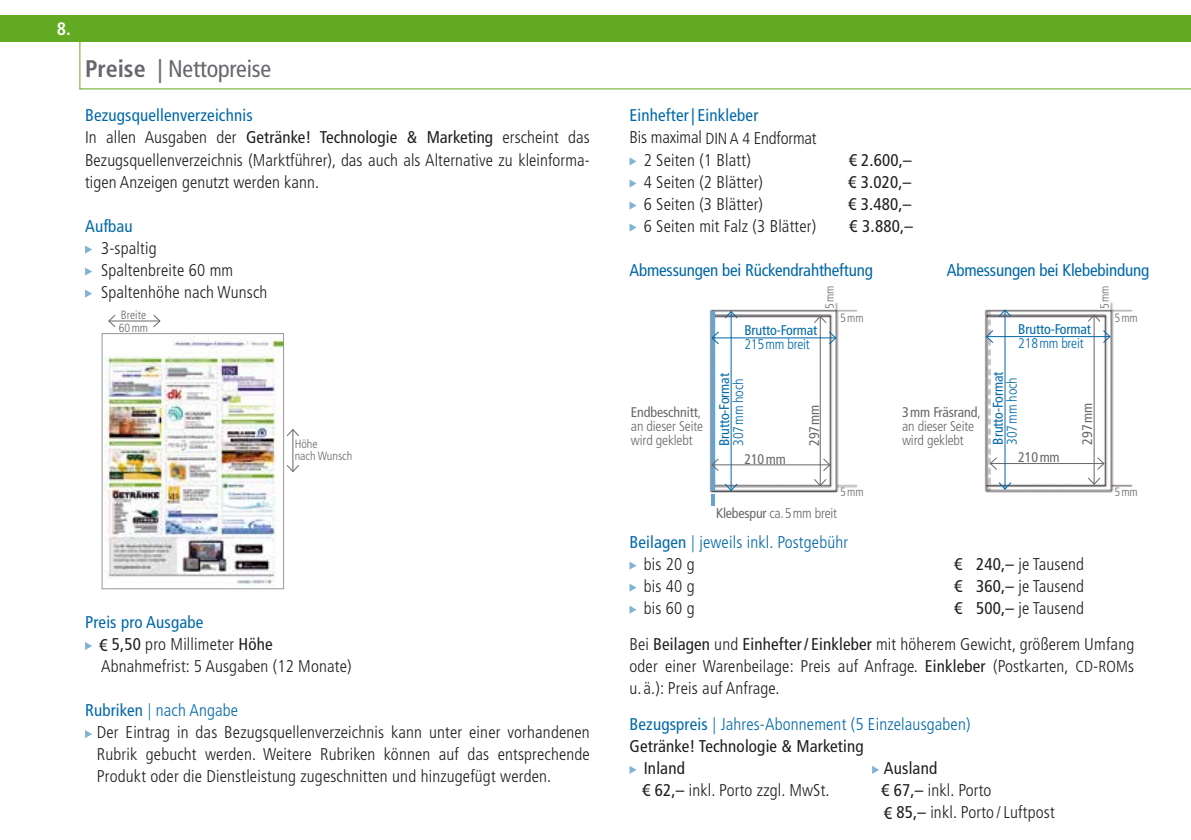
<style>
.page{position:relative;width:1191px;height:840px;background:#fff}
.page>*{position:absolute;margin:0;border:0;box-sizing:border-box;transform-origin:0 0}
.t1{font:condensed 24px "Frutiger LT Std";letter-spacing:-.01em;color:#68676c}
.t2{font:700 condensed 18px "Frutiger LT Std";color:#fff}
.t3{font:300 condensed 17px/22px "Frutiger LT Std";letter-spacing:.01em;color:#1f1e20}
.t4{font:300 condensed 17px/22px "Frutiger LT Std";letter-spacing:.01em;color:#0068a9}
.t5{font:condensed 17px "Frutiger LT Std";letter-spacing:.01em;color:#1f1e20}
.t6{font:condensed 17px "Frutiger LT Std";letter-spacing:-.01em;color:#0068a9}
.t7{font:300 condensed 17px "Frutiger LT Std";letter-spacing:-.01em;color:#1f1e20}
.t8{font:condensed 17px "Frutiger LT Std";letter-spacing:.01em;color:#0068a9}
.t9{font:300 condensed 14px/14px "Frutiger LT Std";letter-spacing:-.01em;color:#68676c}
.t10{font:condensed 14px "Frutiger LT Std";letter-spacing:-.01em;color:#0068a9}
.t11{font:300 condensed 14px "Frutiger LT Std";letter-spacing:-.015em;color:#0068a9}
.t12{font:condensed 14px "Frutiger LT Std";letter-spacing:-.01em;color:#68676c}
.t13{font:300 condensed 12px/12px "Frutiger LT Std";color:#68676c}
.s1{font-weight:700}
.s2{font-weight:400;color:#0068a9}
.s3{font-weight:400}
.s4{color:#0068a9}
.s5{font-size:16px}
.s6{color:#1f1e20}
</style>
<div class="page">
<img style="left:709px;top:302px;width:149px;height:190px">
<hr style="left:711px;top:311px;width:3px;height:179px;background:#66a4cb">
<svg style="left:711px;top:494px;width:3px;height:11px"></svg>
<img style="left:984px;top:302px;width:149px;height:191px">
<img style="left:104px;top:336px;width:178px;height:248px">
<div style="left:102px;top:333px;width:182px;height:255px;border:1px solid #98989c"></div>
<hr style="left:79px;top:36px;width:1px;height:53px;background:#62aa21">
<hr style="left:80px;top:88px;width:1111px;height:1px;background:#62aa21">
<div style="left:0;top:15px;width:1191px;height:27px;background:#62aa21"></div>
<svg style="left:629px;top:157px;width:7px;height:8px"></svg>
<svg style="left:629px;top:179px;width:7px;height:8px"></svg>
<svg style="left:629px;top:201px;width:7px;height:8px"></svg>
<svg style="left:629px;top:223px;width:7px;height:8px"></svg>
<svg style="left:85px;top:245px;width:7px;height:8px"></svg>
<svg style="left:85px;top:267px;width:7px;height:8px"></svg>
<svg style="left:85px;top:289px;width:7px;height:8px"></svg>
<svg style="left:85px;top:642px;width:7px;height:7px"></svg>
<svg style="left:85px;top:730px;width:7px;height:7px"></svg>
<hr style="left:109px;top:320px;width:51px;height:1px;background:#68676c">
<svg style="left:108px;top:315px;width:8px;height:12px"></svg>
<svg style="left:153px;top:315px;width:7px;height:12px"></svg>
<hr style="left:292px;top:429px;width:1px;height:42px;background:#68676c">
<svg style="left:286px;top:429px;width:13px;height:7px"></svg>
<svg style="left:286px;top:464px;width:13px;height:8px"></svg>
<svg style="left:629px;top:561px;width:7px;height:8px"></svg>
<svg style="left:629px;top:583px;width:7px;height:8px"></svg>
<svg style="left:629px;top:605px;width:7px;height:8px"></svg>
<svg style="left:629px;top:766px;width:7px;height:7px"></svg>
<svg style="left:872px;top:766px;width:7px;height:7px"></svg>
<hr style="left:712px;top:464px;width:118px;height:1px;background:#68676c">
<svg style="left:711px;top:458px;width:8px;height:13px"></svg>
<svg style="left:823px;top:458px;width:7px;height:13px"></svg>
<hr style="left:820px;top:316px;width:1px;height:169px;background:#68676c">
<svg style="left:814px;top:316px;width:12px;height:7px"></svg>
<svg style="left:814px;top:478px;width:12px;height:8px"></svg>
<hr style="left:712px;top:337px;width:123px;height:1px;background:#0068a9">
<svg style="left:711px;top:331px;width:8px;height:13px"></svg>
<svg style="left:828px;top:331px;width:8px;height:13px"></svg>
<hr style="left:731px;top:311px;width:1px;height:179px;background:#0068a9">
<svg style="left:724px;top:310px;width:14px;height:9px"></svg>
<svg style="left:724px;top:483px;width:14px;height:8px"></svg>
<hr style="left:990px;top:463px;width:114px;height:1px;background:#68676c">
<svg style="left:989px;top:457px;width:8px;height:12px"></svg>
<svg style="left:1097px;top:457px;width:7px;height:12px"></svg>
<hr style="left:1093px;top:315px;width:1px;height:169px;background:#68676c">
<svg style="left:1087px;top:314px;width:13px;height:8px"></svg>
<svg style="left:1087px;top:477px;width:13px;height:7px"></svg>
<hr style="left:986px;top:336px;width:124px;height:1px;background:#0068a9">
<svg style="left:985px;top:329px;width:8px;height:14px"></svg>
<svg style="left:1102px;top:329px;width:8px;height:14px"></svg>
<hr style="left:1004px;top:310px;width:1px;height:179px;background:#0068a9">
<svg style="left:998px;top:309px;width:14px;height:8px"></svg>
<svg style="left:998px;top:481px;width:14px;height:8px"></svg>
<p class="t2" style="left:57px;top:18px;width:16px">8.</p>
<h1 class="t1" style="left:85px;top:55px;width:187px"><span class="s1">Preise</span> | Nettopreise</h1>
<p class="t3" style="left:85px;top:105px;width:506px"><span class="s2">Bezugsquellenverzeichnis<br></span>In allen Ausgaben der <span class="s3">Getränke! Technologie &amp; Marketing</span> erscheint das Bezugsquellenverzeichnis (Marktführer), das auch als Alternative zu kleinforma&shy;tigen Anzeigen genutzt werden kann.</p>
<p class="t6" style="left:85px;top:216px;width:49px">Aufbau</p>
<p class="t3" style="left:101px;top:237px;width:168px">3-spaltig<br>Spaltenbreite 60 mm<br>Spaltenhöhe nach Wunsch</p>
<p class="t13" style="left:119px;top:309px;width:31px">Breite<br>60 mm</p>
<p class="t13" style="left:295px;top:438px;width:59px">Höhe<br>nach Wunsch</p>
<p class="t3" style="left:99px;top:611px;width:254px;text-indent:-14px"><span class="s2">Preis pro Ausgabe<br></span><span class="s3">€ 5,50</span> pro Millimeter <span class="s3">Höhe<br></span>Abnahmefrist: 5 Ausgaben (12 Monate)</p>
<p class="t3" style="left:97px;top:699px;width:494px;text-indent:-12px"><span class="s2">Rubriken</span> <span class="s4">| nach Angabe<br></span>Der Eintrag in das Bezugsquellenverzeichnis kann unter einer vorhandenen Rubrik gebucht werden. Weitere Rubriken können auf das entsprechende Produkt oder die Dienstleistung zugeschnitten und hinzugefügt werden.</p>
<p class="t8" style="left:629px;top:106px;width:130px">Einhefter | Einkleber</p>
<p class="t7" style="left:629px;top:128px;width:189px">Bis maximal <span class="s5">DIN A 4</span> Endformat</p>
<p class="t3" style="left:643px;top:149px;width:109px">2 Seiten (1 Blatt)</p>
<p class="t5" style="left:848px;top:150px;width:64px">€ 2.600,–</p>
<p class="t3" style="left:643px;top:171px;width:121px">4 Seiten (2 Blätter)</p>
<p class="t5" style="left:848px;top:172px;width:64px">€ 3.020,–</p>
<p class="t3" style="left:643px;top:193px;width:121px">6 Seiten (3 Blätter)</p>
<p class="t5" style="left:848px;top:194px;width:64px">€ 3.480,–</p>
<p class="t3" style="left:643px;top:215px;width:174px">6 Seiten mit Falz (3 Blätter)</p>
<p class="t5" style="left:849px;top:216px;width:65px">€ 3.880,–</p>
<p class="t6" style="left:629px;top:260px;width:245px">Abmessungen bei Rückendrahtheftung</p>
<p class="t6" style="left:946px;top:260px;width:204px">Abmessungen bei Klebebindung</p>
<p class="t13" style="left:824px;top:309px;width:25px;rotate:-90deg">5 mm</p>
<p class="t13" style="left:1098px;top:309px;width:25px;rotate:-90deg">5 mm</p>
<p class="t13" style="left:840px;top:311px;width:25px">5 mm</p>
<p class="t13" style="left:1114px;top:311px;width:25px">5 mm</p>
<p class="t10" style="left:744px;top:322px;width:74px">Brutto-Format</p>
<p class="t11" style="left:744px;top:336px;width:67px">215mm breit</p>
<p class="t10" style="left:1018px;top:321px;width:74px">Brutto-Format</p>
<p class="t11" style="left:1018px;top:335px;width:67px">218mm breit</p>
<p class="t10" style="left:716px;top:445px;width:74px;rotate:-90deg">Brutto-Format</p>
<p class="t11" style="left:730px;top:445px;width:69px;rotate:-90deg">307mm hoch</p>
<p class="t9" style="left:631px;top:405px;width:74px"><span class="s3">Endbeschnitt</span>, an dieser Seite wird geklebt</p>
<p class="t12" style="left:806px;top:445px;width:43px;rotate:-90deg">297mm</p>
<p class="t9" style="left:902px;top:405px;width:80px"><span class="s3">3 mm Fräsrand</span>, an dieser Seite wird geklebt</p>
<p class="t10" style="left:990px;top:444px;width:74px;rotate:-90deg">Brutto-Format</p>
<p class="t11" style="left:1004px;top:444px;width:69px;rotate:-90deg">307mm hoch</p>
<p class="t12" style="left:1079px;top:444px;width:43px;rotate:-90deg">297mm</p>
<p class="t12" style="left:744px;top:450px;width:43px">210mm</p>
<p class="t12" style="left:1018px;top:449px;width:43px">210mm</p>
<p class="t13" style="left:840px;top:486px;width:25px">5 mm</p>
<p class="t13" style="left:1114px;top:486px;width:25px">5 mm</p>
<p class="t9" style="left:716px;top:506px;width:122px"><span class="s3">Klebespur</span> ca. 5 mm breit</p>
<p class="t4" style="left:643px;top:530px;width:206px;text-indent:-14px"><span class="s3">Beilagen</span> | jeweils inkl. Postgebühr <span class="s6">bis 20 g</span></p>
<p class="t3" style="left:954px;top:552px;width:132px"><span class="s3">€ 240,–</span> je Tausend</p>
<p class="t3" style="left:643px;top:574px;width:52px">bis 40 g</p>
<p class="t3" style="left:954px;top:574px;width:132px"><span class="s3">€ 360,–</span> je Tausend</p>
<p class="t3" style="left:643px;top:596px;width:52px">bis 60 g</p>
<p class="t3" style="left:629px;top:589px;width:506px;line-height:36px;text-indent:324px"><span class="s3">€ 500,–</span> je Tausend<br>Bei <span class="s3">Beilagen</span> und <span class="s3">Einhefter / Einkleber</span> mit höherem Gewicht, größerem Umfang</p>
<p class="t3" style="left:629px;top:654px;width:506px">oder einer Warenbeilage: Preis auf Anfrage. <span class="s3">Einkleber</span> (Postkarten, <span class="s5">CD</span>-<span class="s5">ROM</span>s u.ä.): Preis auf Anfrage.</p>
<p class="t4" style="left:629px;top:712px;width:342px"><span class="s3">Bezugspreis</span> | Jahres-Abonnement (5 Einzelausgaben)</p>
<p class="t5" style="left:629px;top:735px;width:235px">Getränke! Technologie &amp; Marketing</p>
<p class="t5" style="left:643px;top:757px;width:43px">Inland</p>
<p class="t5" style="left:884px;top:757px;width:55px">Ausland</p>
<p class="t3" style="left:642px;top:778px;width:189px"><span class="s3">€ 62,–</span> inkl. Porto zzgl. MwSt.</p>
<p class="t3" style="left:881px;top:778px;width:175px"><span class="s3">€ 67,–</span> inkl. Porto<br><span class="s3">€ 85,–</span> inkl. Porto / Luftpost</p>
</div>
